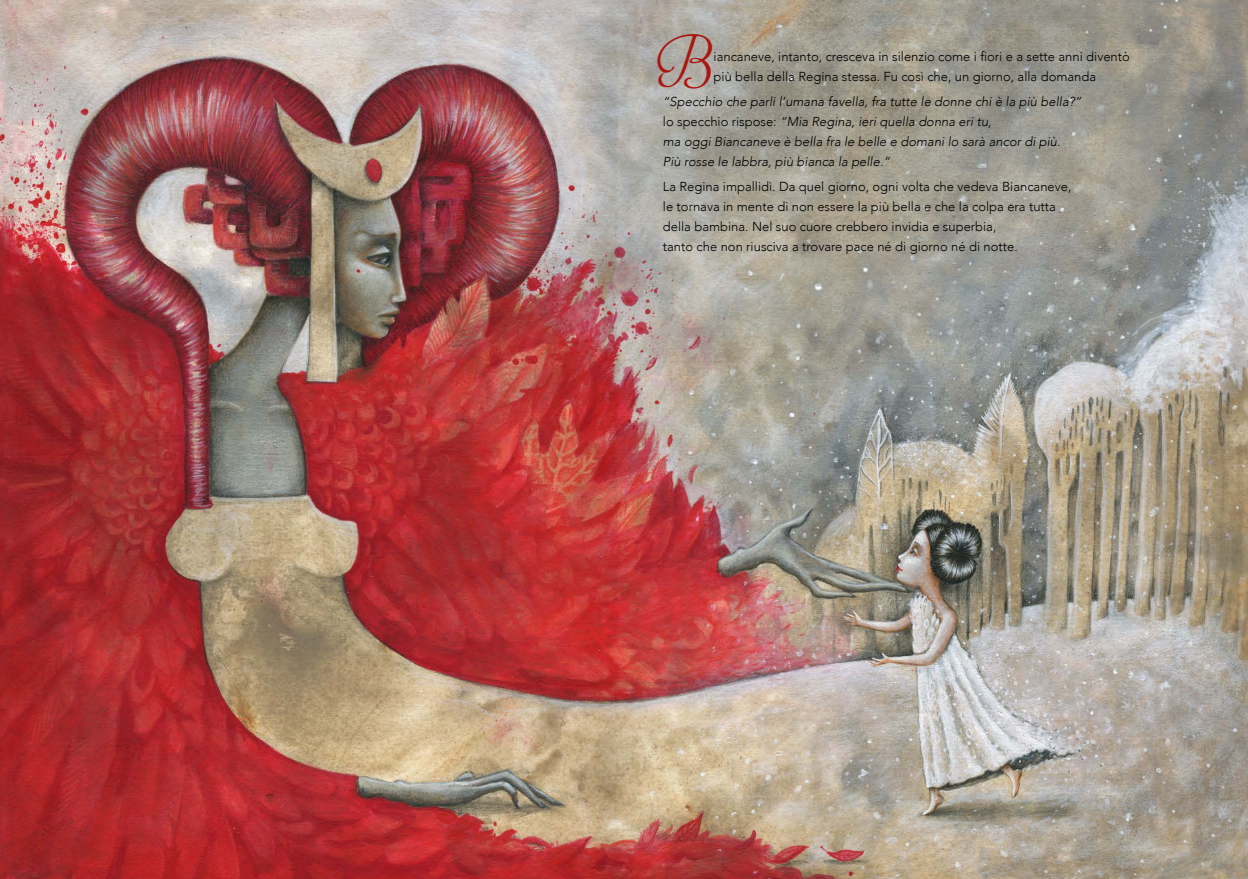
<style>
.page{position:relative;width:1248px;height:879px;background:#fff}
.page>*{position:absolute;margin:0;border:0;box-sizing:border-box;transform-origin:0 0}
.t1{font:43px "Aphrodite Pro";color:#aa1612}
.t2{font:300 13px/20px "Avenir";color:#000}
.t3{font:italic 300 13px/20px "Avenir";color:#000}
.s1{font-style:normal}
</style>
<div class="page">
<img style="left:0;top:0;width:1247px;height:879px">
<h1 class="t1" style="left:652px;top:44px;width:62px">B</h1>
<p class="t2" style="left:713px;top:47px;width:418px">iancaneve, intanto, cresceva in silenzio come i fiori e a sette anni diventò più bella della Regina stessa. Fu così che, un giorno, alla domanda</p>
<p class="t3" style="left:662px;top:92px;width:420px">“Specchio che parli l’umana favella, fra tutte le donne chi è la più bella?” <span class="s1">lo specchio rispose:</span> “Mia Regina, ieri quella donna eri tu,<br>ma oggi Biancaneve è bella fra le belle e domani lo sarà ancor di più.<br>Più rosse le labbra, più bianca la pelle.”</p>
<p class="t2" style="left:662px;top:177px;width:410px">La Regina impallidì. Da quel giorno, ogni volta che vedeva Biancaneve, le tornava in mente di non essere la più bella e che la colpa era tutta della bambina. Nel suo cuore crebbero invidia e superbia,<br>tanto che non riusciva a trovare pace né di giorno né di notte.</p>
</div>
